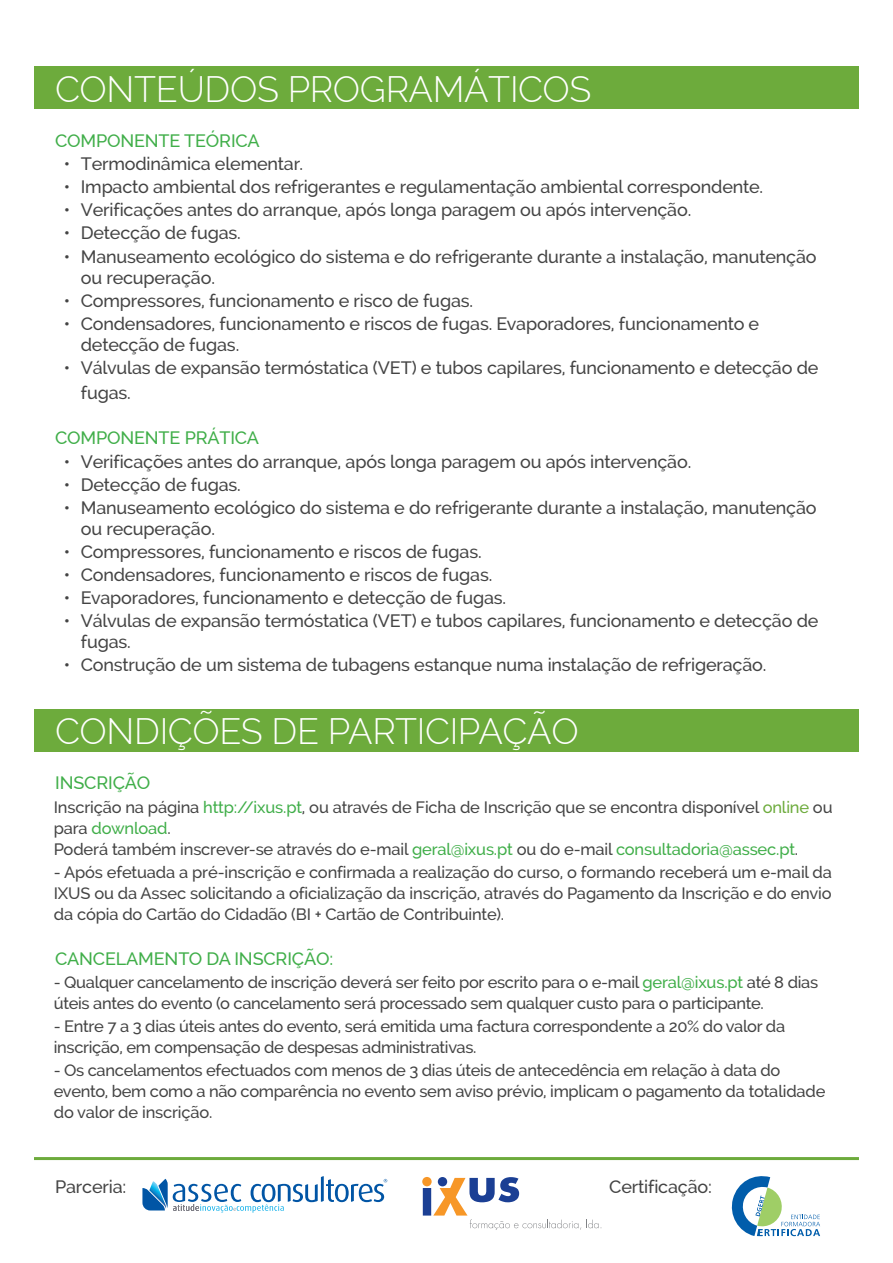
<style>
.page{position:relative;width:893px;height:1263px;background:#fff}
.page>*{position:absolute;margin:0;border:0;box-sizing:border-box;transform-origin:0 0}
.t1{font:300 36px "Raleway";letter-spacing:-.01em;color:#fff}
.t2{font:500 18px/21px "Raleway";letter-spacing:-.01em;color:#444}
.t3{font:500 18px "Raleway";letter-spacing:-.01em;color:#40ae49}
.t4{font:500 16.5px/21px "Raleway";letter-spacing:-.02em;color:#444}
.s1{color:#40ae49}
.s2{color:#6dab3c}
</style>
<div class="page">
<hr style="left:34px;top:1157px;width:825px;height:3px;background:#6dab3c">
<svg style="left:422px;top:1177px;width:180px;height:53px"></svg>
<svg style="left:142px;top:1176px;width:245px;height:37px"></svg>
<svg style="left:732px;top:1176px;width:88px;height:60px"></svg>
<div style="left:34px;top:709px;width:825px;height:42px;background:#6dab3c"></div>
<div style="left:34px;top:66px;width:825px;height:42px;background:#6dab3c"></div>
<p class="t1" style="left:55px;top:68px;width:538px">CONTEÚDOS PROGRAMÁTICOS</p>
<p class="t3" style="left:55px;top:130px;width:206px">COMPONENTE TEÓRICA</p>
<p class="t2" style="left:64px;top:153px;width:241px">• Termodinâmica elementar.</p>
<p class="t2" style="left:64px;top:176px;width:701px">• Impacto ambiental dos refrigerantes e regulamentação ambiental correspondente.</p>
<p class="t2" style="left:64px;top:199px;width:629px">• Verificações antes do arranque, após longa paragem ou após intervenção.</p>
<p class="t2" style="left:64px;top:223px;width:179px">• Detecção de fugas.</p>
<p class="t2" style="left:81px;top:246px;width:737px;text-indent:-17px">• Manuseamento ecológico do sistema e do refrigerante durante a instalação, manutenção ou recuperação.</p>
<p class="t2" style="left:64px;top:290px;width:411px">• Compressores, funcionamento e risco de fugas.</p>
<p class="t2" style="left:81px;top:313px;width:680px;text-indent:-17px">• Condensadores, funcionamento e riscos de fugas. Evaporadores, funcionamento e detecção de fugas.</p>
<p class="t2" style="left:81px;top:355px;width:739px;line-height:25.5px;text-indent:-17px">• Válvulas de expansão termóstatica (VET) e tubos capilares, funcionamento e detecção de fugas.</p>
<p class="t3" style="left:55px;top:428px;width:205px">COMPONENTE PRÁTICA</p>
<p class="t2" style="left:64px;top:451px;width:629px">• Verificações antes do arranque, após longa paragem ou após intervenção.</p>
<p class="t2" style="left:64px;top:474px;width:179px">• Detecção de fugas.</p>
<p class="t2" style="left:81px;top:497px;width:737px;text-indent:-17px">• Manuseamento ecológico do sistema e do refrigerante durante a instalação, manutenção ou recuperação.</p>
<p class="t2" style="left:64px;top:541px;width:419px">• Compressores, funcionamento e riscos de fugas.</p>
<p class="t2" style="left:64px;top:564px;width:430px">• Condensadores, funcionamento e riscos de fugas.</p>
<p class="t2" style="left:64px;top:587px;width:444px">• Evaporadores, funcionamento e detecção de fugas.</p>
<p class="t2" style="left:81px;top:610px;width:739px;text-indent:-17px">• Válvulas de expansão termóstatica (VET) e tubos capilares, funcionamento e detecção de fugas.</p>
<p class="t2" style="left:64px;top:655px;width:704px">• Construção de um sistema de tubagens estanque numa instalação de refrigeração.</p>
<p class="t1" style="left:55px;top:711px;width:525px">CONDIÇÕES DE PARTICIPAÇÃO</p>
<p class="t3" style="left:55px;top:773px;width:97px">INSCRIÇÃO</p>
<p class="t4" style="left:54px;top:796px;width:780px">Inscrição na página <span class="s1">http://ixus.pt</span>, ou através de Ficha de Inscrição que se encontra disponível <span class="s2">online</span> ou para <span class="s1">download</span>.<br>Poderá também inscrever-se através do e-mail <span class="s1">geral@ixus.pt</span> ou do e-mail <span class="s1">consultadoria@assec.pt</span>.</p>
<p class="t4" style="left:54px;top:861px;width:780px;text-align:justify">- Após efetuada a pré-inscrição e confirmada a realização do curso, o formando receberá um e-mail da IXUS ou da Assec solicitando a oficialização da inscrição, através do Pagamento da Inscrição e do envio da cópia do Cartão do Cidadão (BI + Cartão de Contribuinte).</p>
<p class="t3" style="left:55px;top:948px;width:279px">CANCELAMENTO DA INSCRIÇÃO:</p>
<p class="t4" style="left:54px;top:971px;width:766px">- Qualquer cancelamento de inscrição deverá ser feito por escrito para o e-mail <span class="s1">geral@ixus.pt</span> até 8 dias úteis antes do evento (o cancelamento será processado sem qualquer custo para o participante.</p>
<p class="t4" style="left:54px;top:1016px;width:733px">- Entre 7 a 3 dias úteis antes do evento, será emitida uma factura correspondente a 20% do valor da inscrição, em compensação de despesas administrativas.</p>
<p class="t4" style="left:54px;top:1060px;width:773px">- Os cancelamentos efectuados com menos de 3 dias úteis de antecedência em relação à data do evento, bem como a não comparência no evento sem aviso prévio, implicam o pagamento da totalidade do valor de inscrição.</p>
<p class="t2" style="left:55px;top:1176px;width:73px">Parceria:</p>
<p class="t2" style="left:609px;top:1176px;width:104px">Certificação:</p>
</div>
